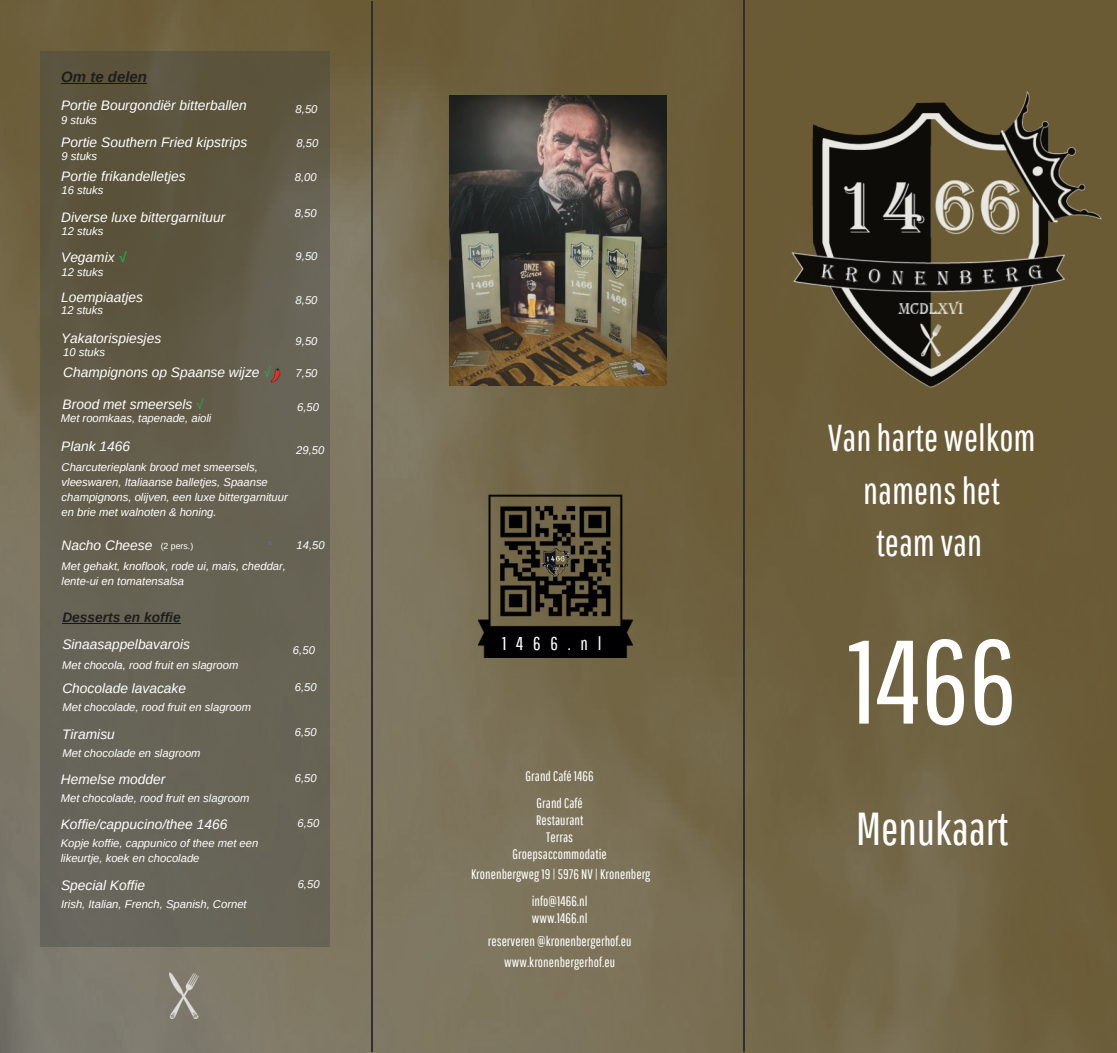
<style>
.page{position:relative;width:1117px;height:1053px;background:#fff}
.page>*{position:absolute;margin:0;border:0;box-sizing:border-box;transform-origin:0 0}
.t1{font:118.38px "Pathway Gothic One";color:#fff}
.t2{font:46.25px "Pathway Gothic One";color:#fff}
.t3{font:37.5px/52.5px "Pathway Gothic One";color:#fff;text-align:center}
.t4{font:18.5px "Pathway Gothic One";letter-spacing:.525em;color:#fff}
.t5{font:italic 700 15px "Arimo";color:#1f1e1d}
.t6{font:italic 13.75px "Arimo";color:#fff}
.t7{font:13.75px/27.1px "Pathway Gothic One";letter-spacing:.005em;color:#fff;text-align:center}
.t8{font:italic 700 13.75px "Arimo";color:#1f1e1d}
.t9{font:italic 11.25px/15px "Arimo";color:#fff}
.t10{font:8.75px "Arimo";color:#fff}
.s1{font-weight:700;color:#22aa4c}
.s2{color:#22aa4c}
</style>
<div class="page">
<img style="left:0;top:0;width:1116px;height:1052px">
<img style="left:40px;top:52px;width:290px;height:895px">
<img style="left:791px;top:92px;width:310px;height:295px">
<img style="left:169px;top:972px;width:29px;height:46px">
<img style="left:478px;top:494px;width:154px;height:163px">
<img style="left:542px;top:547px;width:30px;height:29px">
<hr style="left:743px;top:1px;width:1px;height:1051px;background:#2d3032">
<img style="left:449px;top:96px;width:218px;height:289px">
<img style="left:267px;top:367px;width:15px;height:16px">
<hr style="left:62px;top:623px;width:119px;height:1px;background:#13161b">
<hr style="left:61px;top:83px;width:86px;height:1px;background:#13161b">
<hr style="left:371px;top:1px;width:1px;height:1051px;background:#2d3032">
<h3 class="t5" style="left:61px;top:66px;width:87px">Om te delen</h3>
<p class="t6" style="left:61px;top:96px;width:187px">Portie Bourgondiër bitterballen</p>
<p class="t6" style="left:61px;top:134px;width:187px">Portie Southern Fried kipstrips</p>
<p class="t6" style="left:61px;top:167px;width:126px">Portie frikandelletjes</p>
<p class="t6" style="left:61px;top:208px;width:166px">Diverse luxe bittergarnituur</p>
<p class="t6" style="left:61px;top:248px;width:66px">Vegamix <span class="s1">√</span></p>
<p class="t6" style="left:61px;top:288px;width:83px">Loempiaatjes</p>
<p class="t6" style="left:61px;top:329px;width:101px">Yakatorispiesjes</p>
<p class="t9" style="left:61px;top:112px;width:37px">9 stuks</p>
<p class="t9" style="left:62px;top:149px;width:37px">9 stuks</p>
<p class="t9" style="left:62px;top:183px;width:43px">16 stuks</p>
<p class="t9" style="left:62px;top:224px;width:43px">12 stuks</p>
<p class="t9" style="left:62px;top:264px;width:43px">12 stuks</p>
<p class="t9" style="left:61px;top:303px;width:43px">12 stuks</p>
<p class="t9" style="left:63px;top:344px;width:43px">10 stuks</p>
<p class="t6" style="left:63px;top:363px;width:209px">Champignons op Spaanse wijze <span class="s2">√</span></p>
<p class="t6" style="left:63px;top:395px;width:143px">Brood met smeersels <span class="s2">√</span></p>
<p class="t9" style="left:61px;top:411px;width:152px">Met roomkaas, tapenade, aioli</p>
<p class="t6" style="left:61px;top:437px;width:70px">Plank 1466</p>
<p class="t9" style="left:295px;top:101px;width:23px">8,50</p>
<p class="t9" style="left:296px;top:135px;width:23px">8,50</p>
<p class="t9" style="left:295px;top:170px;width:23px">8,00</p>
<p class="t9" style="left:295px;top:206px;width:23px">8,50</p>
<p class="t9" style="left:295px;top:248px;width:23px">9,50</p>
<p class="t9" style="left:295px;top:293px;width:23px">8,50</p>
<p class="t9" style="left:295px;top:333px;width:23px">9,50</p>
<p class="t9" style="left:295px;top:366px;width:23px">7,50</p>
<p class="t9" style="left:297px;top:399px;width:23px">6,50</p>
<p class="t9" style="left:296px;top:443px;width:30px">29,50</p>
<p class="t9" style="left:62px;top:460px;width:228px">Charcuterieplank brood met smeersels, vleeswaren, Italiaanse balletjes, Spaanse champignons, olijven, een luxe bittergarnituur en brie met walnoten &amp; honing.</p>
<p class="t6" style="left:62px;top:536px;width:92px">Nacho Cheese</p>
<p class="t9" style="left:62px;top:558px;width:226px">Met gehakt, knoflook, rode ui, mais, cheddar, lente-ui en tomatensalsa</p>
<p class="t10" style="left:161px;top:540px;width:34px">(2 pers.)</p>
<p class="t9" style="left:296px;top:538px;width:30px">14,50</p>
<p class="t8" style="left:62px;top:608px;width:120px">Desserts en koffie</p>
<p class="t6" style="left:62px;top:635px;width:129px">Sinaasappelbavarois</p>
<p class="t6" style="left:62px;top:679px;width:125px">Chocolade lavacake</p>
<p class="t9" style="left:62px;top:657px;width:178px">Met chocola, rood fruit en slagroom</p>
<p class="t9" style="left:62px;top:699px;width:190px">Met chocolade, rood fruit en slagroom</p>
<p class="t6" style="left:62px;top:724px;width:54px">Tiramisu</p>
<p class="t9" style="left:62px;top:745px;width:140px">Met chocolade en slagroom</p>
<p class="t9" style="left:293px;top:643px;width:23px">6,50</p>
<p class="t9" style="left:295px;top:679px;width:23px">6,50</p>
<p class="t9" style="left:295px;top:725px;width:23px">6,50</p>
<p class="t6" style="left:61px;top:770px;width:106px">Hemelse modder</p>
<p class="t9" style="left:295px;top:770px;width:23px">6,50</p>
<p class="t9" style="left:61px;top:790px;width:190px">Met chocolade, rood fruit en slagroom</p>
<p class="t6" style="left:61px;top:815px;width:168px">Koffie/cappucino/thee 1466</p>
<p class="t9" style="left:61px;top:836px;width:199px">Kopje koffie, cappunico of thee met een likeurtje, koek en chocolade</p>
<p class="t6" style="left:61px;top:875px;width:85px">Special Koffie</p>
<p class="t9" style="left:61px;top:896px;width:187px">Irish, Italian, French, Spanish, Cornet</p>
<p class="t9" style="left:297px;top:815px;width:23px">6,50</p>
<p class="t9" style="left:298px;top:876px;width:23px">6,50</p>
<h3 class="t4" style="left:502px;top:632px;width:101px">1466.nl</h3>
<p class="t7" style="left:525px;top:762px;width:70px">Grand Café 1466<br>Grand Café</p>
<p class="t7" style="left:512px;top:811px;width:96px;line-height:16.9px">Restaurant<br>Terras<br>Groepsaccommodatie</p>
<p class="t7" style="left:471px;top:860px;width:181px">Kronenbergweg 19 | 5976 NV | Kronenberg info@1466.nl</p>
<p class="t7" style="left:487px;top:906px;width:145px;line-height:23.4px">www.1466.nl<br>reserveren @kronenbergerhof.eu</p>
<p class="t7" style="left:504px;top:948px;width:112px">www.kronenbergerhof.eu</p>
<h3 class="t3" style="left:827px;top:411px;width:209px">Van harte welkom namens het<br>team van</h3>
<h1 class="t1" style="left:848px;top:611px;width:170px">1466</h1>
<h2 class="t2" style="left:856px;top:801px;width:154px">Menukaart</h2>
</div>
